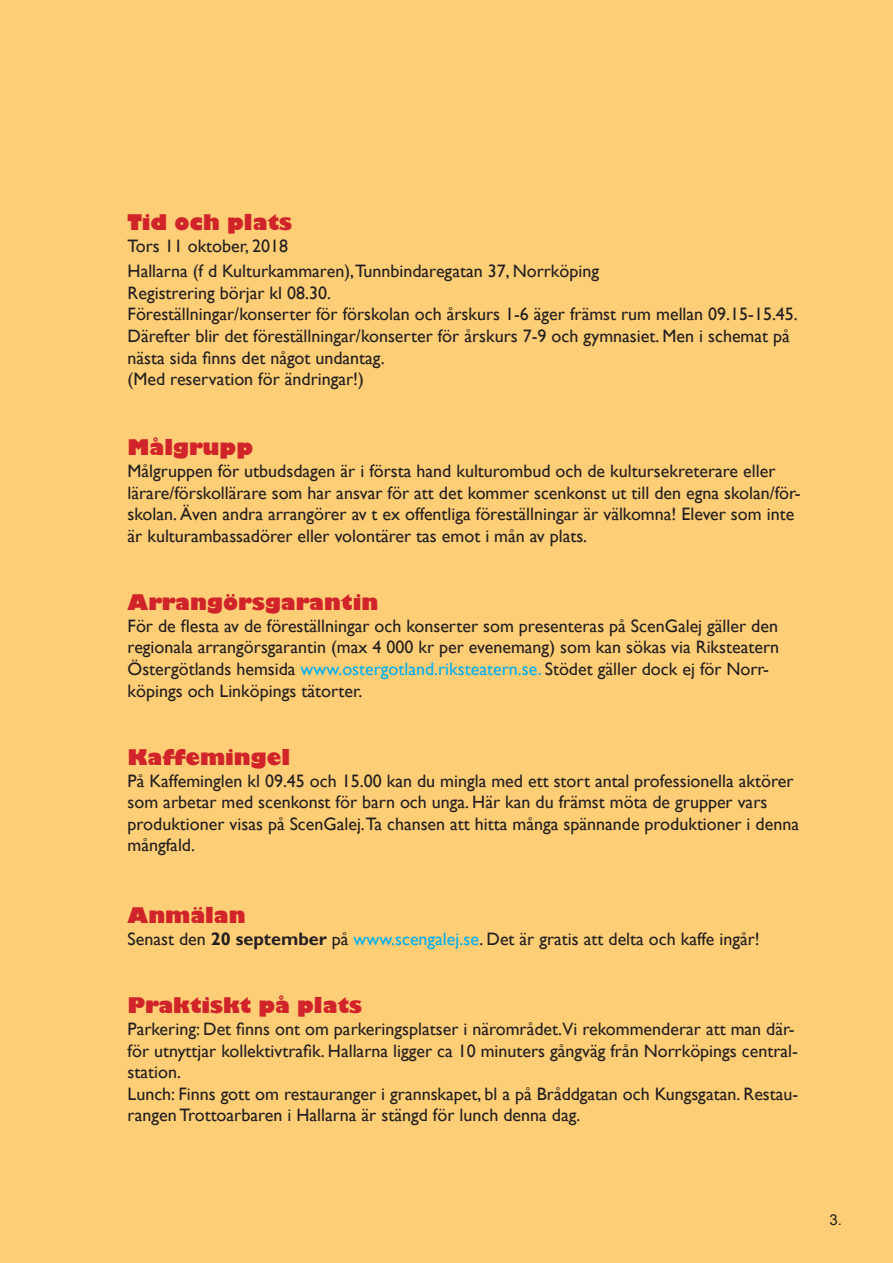
<style>
.page{position:relative;width:893px;height:1263px;background:#fece77}
.page>*{position:absolute;margin:0;border:0;box-sizing:border-box;transform-origin:0 0}
.t1{font:800 21px "Gill Sans";color:#d1232a}
.t2{font:18px/21.6px "Gill Sans";color:#231f20}
.t3{font:15px "Arial";color:#231f20}
.s1{color:#00aeef}
.s2{font-weight:700}
</style>
<div class="page">
<p class="t1" style="left:128px;top:209px;width:166px">Tid och plats</p>
<p class="t2" style="left:128px;top:234px;width:473px;line-height:25.2px">Tors 11 oktober, 2018<br>Hallarna (f d Kulturkammaren),Tunnbindaregatan 37, Norrköping</p>
<p class="t2" style="left:128px;top:282px;width:672px">Registrering börjar kl 08.30.<br>Föreställningar/konserter för förskolan och årskurs 1-6 äger främst rum mellan 09.15-15.45.<br>Därefter blir det föreställningar/konserter för årskurs 7-9 och gymnasiet. Men i schemat på nästa sida finns det något undantag.<br>(Med reservation för ändringar!)</p>
<p class="t1" style="left:128px;top:434px;width:127px">Målgrupp</p>
<p class="t2" style="left:128px;top:460px;width:675px">Målgruppen för utbudsdagen är i första hand kulturombud och de kultursekreterare eller lärare/förskollärare som har ansvar för att det kommer scenkonst ut till den egna skolan/för&shy;skolan. Även andra arrangörer av t ex offentliga föreställningar är välkomna! Elever som inte är kulturambassadörer eller volontärer tas emot i mån av plats.</p>
<p class="t1" style="left:128px;top:589px;width:252px">Arrangörsgarantin</p>
<p class="t2" style="left:128px;top:615px;width:653px">För de flesta av de föreställningar och konserter som presenteras på ScenGalej gäller den regionala arrangörsgarantin (max 4 000 kr per evenemang) som kan sökas via Riksteatern Östergötlands hemsida <span class="s1">www.ostergotland.riksteatern.se.</span> Stödet gäller dock ej för Norr&shy;köpings och Linköpings tätorter.</p>
<p class="t1" style="left:128px;top:744px;width:164px">Kaffemingel</p>
<p class="t2" style="left:128px;top:770px;width:673px">På Kaffeminglen kl 09.45 och 15.00 kan du mingla med ett stort antal professionella aktörer som arbetar med scenkonst för barn och unga. Här kan du främst möta de grupper vars produktioner visas på ScenGalej.Ta chansen att hitta många spännande produktioner i denna mångfald.</p>
<p class="t1" style="left:128px;top:902px;width:120px">Anmälan</p>
<p class="t2" style="left:128px;top:928px;width:634px">Senast den <span class="s2">20 september</span> på <span class="s1">www.scengalej.se</span>. Det är gratis att delta och kaffe ingår!</p>
<p class="t1" style="left:128px;top:992px;width:236px">Praktiskt på plats</p>
<p class="t2" style="left:128px;top:1018px;width:672px">Parkering: Det finns ont om parkeringsplatser i närområdet.Vi rekommenderar att man där&shy;för utnyttjar kollektivtrafik. Hallarna ligger ca 10 minuters gångväg från Norrköpings central&shy;station.<br>Lunch: Finns gott om restauranger i grannskapet, bl a på Bråddgatan och Kungsgatan. Restau&shy;rangen Trottoarbaren i Hallarna är stängd för lunch denna dag.</p>
<p class="t3" style="left:829px;top:1210px;width:14px">3.</p>
</div>
